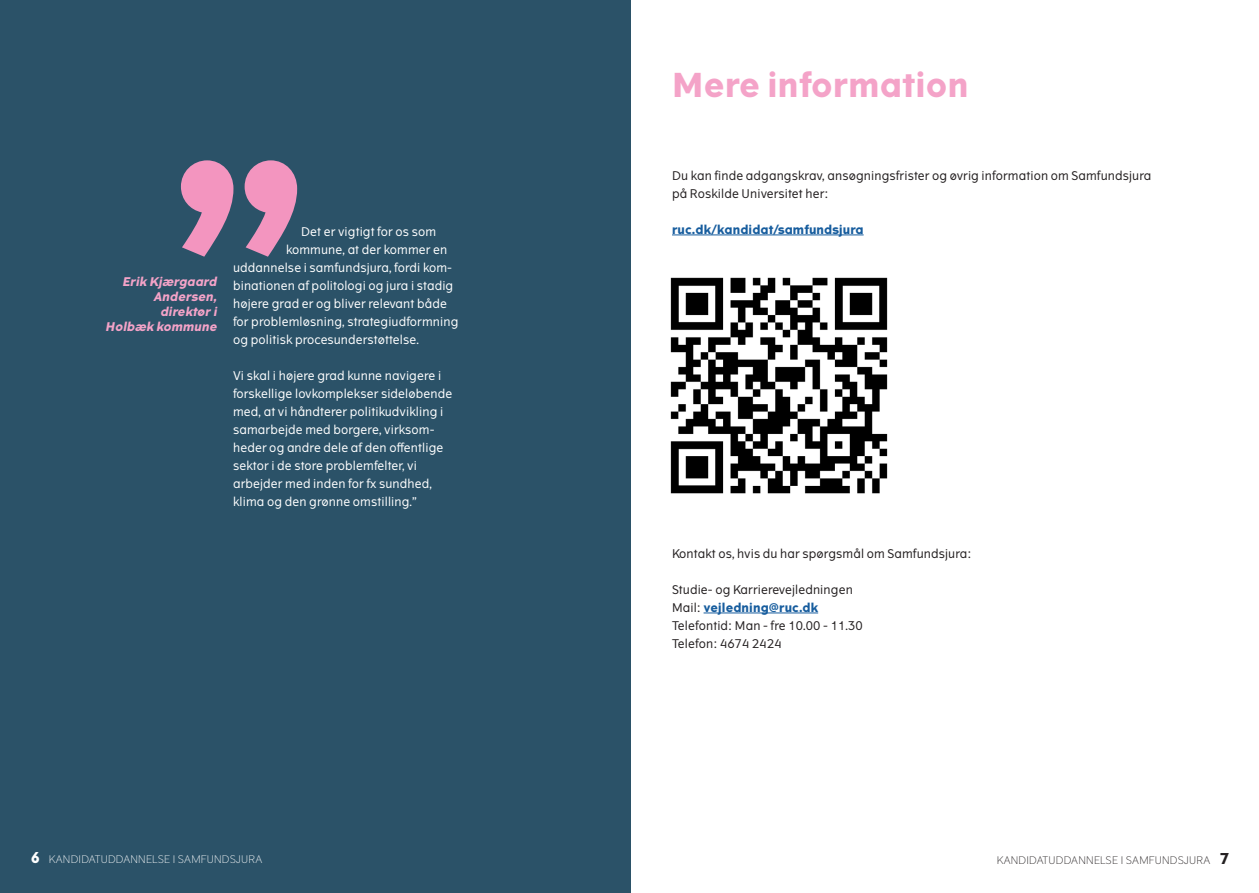
<style>
.page{position:relative;width:1259px;height:893px;background:#fff}
.page>*{position:absolute;margin:0;border:0;box-sizing:border-box;transform-origin:0 0}
.Brødtekst{font:700 265.35px "The Wave";color:#f395bf}
.Heading_2_-_Bold_16_-_lysblå{font:700 33px "The Wave";letter-spacing:.01em;color:#f4a3c8}
.Brødtekst-2{font:12px/18px "The Wave";letter-spacing:.01em;color:#fff}
.Brødtekst_Regular_8_12{font:12px/18px "The Wave";letter-spacing:.01em;color:#231f20}
.Brødtekst-3{font:italic 700 12px/15px "The Wave";color:#f4a3c8;text-align:right}
.Brødtekst_Regular_8_12-2{font:700 12px "The Wave";letter-spacing:.01em;color:#175d9e}
.t1{font:300 10.5px "The Wave";letter-spacing:.025em;color:#231f20}
.Sidetal{font:300 10.5px "The Wave";letter-spacing:.025em;color:#fff}
.s1{font-weight:700;font-size:15px}
.s2{font-weight:700;color:#175d9e}
</style>
<div class="page">
<div style="left:0;top:0;width:630px;height:893px;background:#2b5268"></div>
<img style="left:670px;top:277px;width:218px;height:217px">
<hr style="left:672px;top:235px;width:191px;height:1px;background:#175d9e">
<hr style="left:703px;top:613px;width:115px;height:1px;background:#175d9e">
<p class="Brødtekst" style="left:168px;top:91px;width:143px">”</p>
<p class="Brødtekst-3" style="left:122px;top:275px;width:99px">Erik Kjærgaard<br>Andersen,</p>
<p class="Brødtekst-3" style="left:105px;top:305px;width:116px">direktør i<br>Holbæk kommune</p>
<p class="Brødtekst-2" style="left:301px;top:222px;width:136px">Det er vigtigt for os som</p>
<p class="Brødtekst-2" style="left:286px;top:240px;width:163px">kommune, at der kommer en</p>
<p class="Brødtekst-2" style="left:233px;top:258px;width:220px">uddannelse i samfundsjura, fordi kom-</p>
<p class="Brødtekst-2" style="left:233px;top:276px;width:222px">binationen af politologi og jura i stadig</p>
<p class="Brødtekst-2" style="left:233px;top:294px;width:215px">højere grad er og bliver relevant både</p>
<p class="Brødtekst-2" style="left:233px;top:312px;width:227px">for problemløsning, strategiudformning</p>
<p class="Brødtekst-2" style="left:233px;top:330px;width:187px">og politisk procesunderstøttelse.</p>
<p class="Brødtekst-2" style="left:233px;top:366px;width:221px">Vi skal i højere grad kunne navigere i forskellige lovkomplekser sideløbende med, at vi håndterer politikudvikling i samarbejde med borgere, virksom&shy;heder og andre dele af den offentlige sektor i de store problemfelter, vi arbejder med inden for fx sundhed, klima og den grønne omstilling.”</p>
<p class="Sidetal" style="left:31px;top:853px;width:233px"><span class="s1">6</span> KANDIDATUDDANNELSE I SAMFUNDSJURA</p>
<p class="Heading_2_-_Bold_16_-_lysblå" style="left:672px;top:64px;width:298px">Mere information</p>
<p class="Brødtekst_Regular_8_12" style="left:672px;top:167px;width:481px">Du kan finde adgangskrav, ansøgningsfrister og øvrig information om Samfundsjura på Roskilde Universitet her:</p>
<p class="Brødtekst_Regular_8_12-2" style="left:672px;top:222px;width:193px">ruc.dk/kandidat/samfundsjura</p>
<p class="Brødtekst_Regular_8_12" style="left:672px;top:545px;width:301px">Kontakt os, hvis du har spørgsmål om Samfundsjura:</p>
<p class="Brødtekst_Regular_8_12" style="left:672px;top:581px;width:192px">Studie- og Karrierevejledningen<br>Mail: <span class="s2">vejledning@ruc.dk<br></span>Telefontid: Man - fre 10.00 - 11.30<br>Telefon: 4674 2424</p>
<p class="t1" style="left:997px;top:854px;width:234px">KANDIDATUDDANNELSE I SAMFUNDSJURA <span class="s1">7</span></p>
</div>
